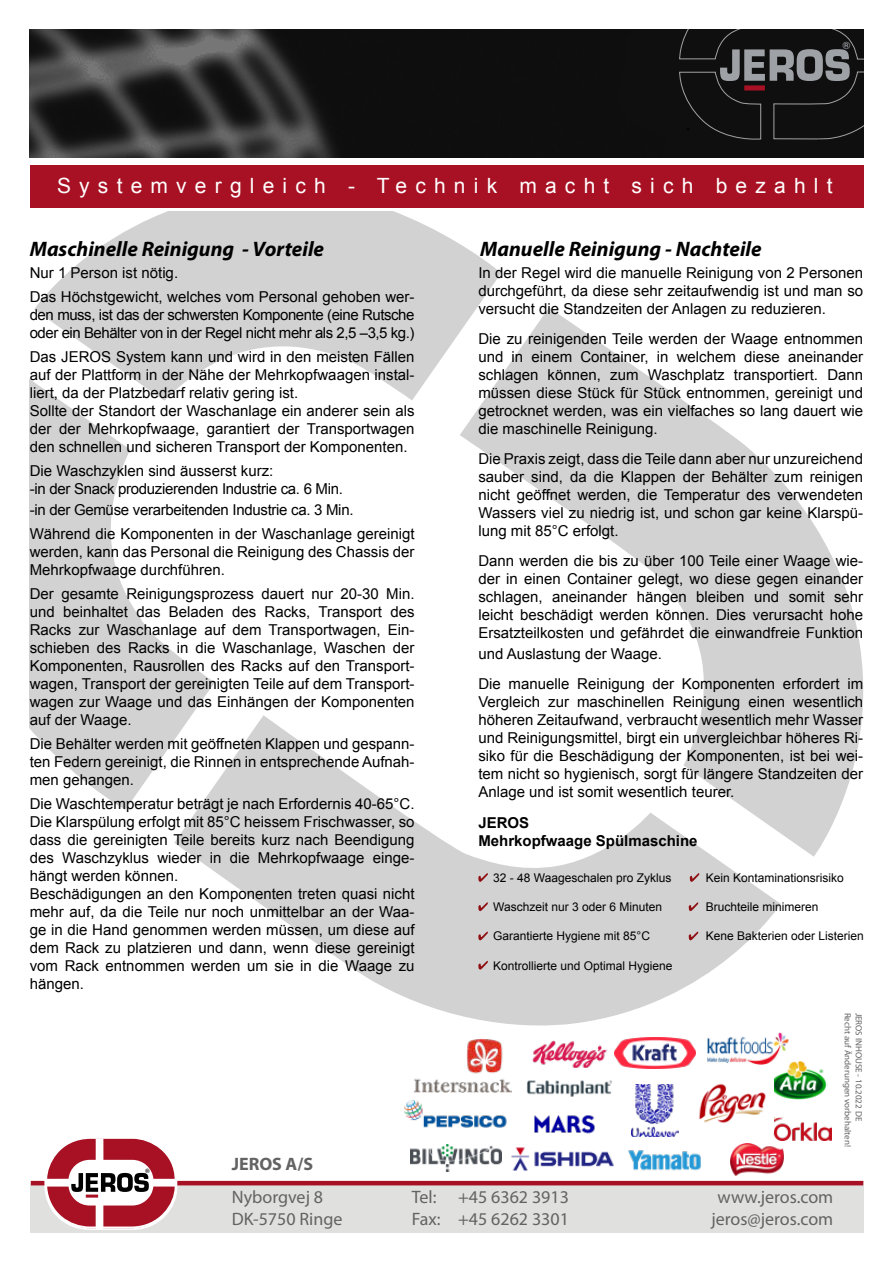
<style>
.page{position:relative;width:893px;height:1263px;background:#fff}
.page>*{position:absolute;margin:0;border:0;box-sizing:border-box;transform-origin:0 0}
.t1{font:italic 700 21px "Myriad Pro";color:#000}
.t2{font:21px "Arial";letter-spacing:.39em;color:#fff}
.t3{font:18px "Myriad Pro";color:#646363}
.t4{font:700 18px "Myriad Pro";color:#646363}
.t5{font:15px/18px "Arial";color:#000;text-align:justify}
.t6{font:15px/18px "Arial";letter-spacing:-.03em;color:#000}
.t7{font:15px/18px "Arial";letter-spacing:-.02em;color:#000}
.t8{font:700 15px/18px "Arial";color:#000}
.t9{font:12px "Arial";color:#000}
.t10{font:700 10.8px "Eurostile";color:#9ea2a7}
.t11{font:9px "Myriad Pro";color:#646363}
.t12{font:700 6.45px "Eurostile";color:#000}
</style>
<div class="page">
<img style="left:30px;top:30px;width:833px;height:127px">
<svg style="left:34px;top:211px;width:467px;height:189px;fill:#d2d2d2"></svg>
<svg style="left:460px;top:308px;width:403px;height:549px"></svg>
<svg style="left:30px;top:358px;width:185px;height:452px;fill:#d2d2d2"></svg>
<svg style="left:174px;top:715px;width:607px;height:310px;fill:#d2d2d2"></svg>
<div style="left:30px;top:165px;width:833px;height:43px;background:#a81124"></div>
<svg style="left:679px;top:30px;width:184px;height:110px;background:#262526"></svg>
<div style="left:30px;top:1183px;width:833px;height:50px;background:#e0e0df"></div>
<hr style="left:31px;top:1181px;width:832px;height:4px;background:#a81124">
<img style="left:404px;top:1100px;width:103px;height:28px">
<img style="left:730px;top:1143px;width:54px;height:32px">
<img style="left:774px;top:1061px;width:54px;height:38px">
<img style="left:773px;top:1117px;width:59px;height:23px">
<img style="left:613px;top:1150px;width:103px;height:31px">
<img style="left:631px;top:1084px;width:47px;height:53px">
<img style="left:614px;top:1037px;width:81px;height:31px">
<img style="left:699px;top:1083px;width:67px;height:41px">
<img style="left:534px;top:1115px;width:61px;height:19px">
<img style="left:414px;top:1039px;width:97px;height:53px">
<img style="left:532px;top:1040px;width:76px;height:28px">
<img style="left:527px;top:1080px;width:85px;height:17px">
<img style="left:411px;top:1145px;width:90px;height:26px">
<img style="left:511px;top:1147px;width:108px;height:28px">
<img style="left:708px;top:1032px;width:80px;height:33px">
<svg style="left:45px;top:1138px;width:132px;height:92px"></svg>
<svg style="left:478px;top:961px;width:10px;height:8px"></svg>
<svg style="left:478px;top:932px;width:10px;height:8px"></svg>
<svg style="left:478px;top:902px;width:10px;height:9px"></svg>
<svg style="left:478px;top:873px;width:10px;height:9px"></svg>
<svg style="left:689px;top:932px;width:9px;height:8px"></svg>
<svg style="left:689px;top:902px;width:9px;height:9px"></svg>
<svg style="left:690px;top:873px;width:9px;height:9px"></svg>
<p class="t10" style="left:842px;top:39px;width:10px">®</p>
<h1 class="t2" style="left:57px;top:172px;width:777px">Systemvergleich - Technik macht sich bezahlt</h1>
<h1 class="t1" style="left:30px;top:235px;width:296px">Maschinelle Reinigung - Vorteile</h1>
<h1 class="t1" style="left:480px;top:235px;width:283px">Manuelle Reinigung - Nachteile</h1>
<p class="t5" style="left:30px;top:261px;width:386px;line-height:24px">Nur 1 Person ist nötig.<br>Das Höchstgewicht, welches vom Personal gehoben wer-</p>
<p class="t6" style="left:30px;top:306px;width:386px">den muss, ist das der schwersten Komponente (eine Rutsche oder ein Behälter von in der Regel nicht mehr als 2,5 –3,5 kg.)</p>
<p class="t5" style="left:30px;top:348px;width:386px;text-align:left">Das JEROS System kann und wird in den meisten Fällen auf der Plattform in der Nähe der Mehrkopfwaagen instal&shy;liert, da der Platzbedarf relativ gering ist.<br>Sollte der Standort der Waschanlage ein anderer sein als der der Mehrkopfwaage, garantiert der Transportwagen den schnellen und sicheren Transport der Komponenten.</p>
<p class="t7" style="left:30px;top:462px;width:315px">Die Waschzyklen sind äusserst kurz:<br>-in der Snack produzierenden Industrie ca. 6 Min.</p>
<p class="t5" style="left:30px;top:498px;width:386px;line-height:24px">-in der Gemüse verarbeitenden Industrie ca. 3 Min.<br>Während die Komponenten in der Waschanlage gereinigt</p>
<p class="t5" style="left:30px;top:543px;width:386px">werden, kann das Personal die Reinigung des Chassis der<br>Mehrkopfwaage durchführen.</p>
<p class="t5" style="left:30px;top:585px;width:386px">Der gesamte Reinigungsprozess dauert nur 20-30 Min. und beinhaltet das Beladen des Racks, Transport des Racks zur Waschanlage auf dem Transportwagen, Ein&shy;schieben des Racks in die Waschanlage, Waschen der Komponenten, Rausrollen des Racks auf den Transport&shy;wagen, Transport der gereinigten Teile auf dem Transport&shy;wagen zur Waage und das Einhängen der Komponenten auf der Waage.</p>
<p class="t5" style="left:30px;top:735px;width:386px">Die Behälter werden mit geöffneten Klappen und gespann&shy;ten Federn gereinigt, die Rinnen in entsprechende Aufnah&shy;men gehangen.</p>
<p class="t5" style="left:30px;top:795px;width:386px;text-align:left">Die Waschtemperatur beträgt je nach Erfordernis 40-65°C.<br>Die Klarspülung erfolgt mit 85°C heissem Frischwasser, so dass die gereinigten Teile bereits kurz nach Beendigung des Waschzyklus wieder in die Mehrkopfwaage einge&shy;hängt werden können.<br>Beschädigungen an den Komponenten treten quasi nicht mehr auf, da die Teile nur noch unmittelbar an der Waa&shy;ge in die Hand genommen werden müssen, um diese auf dem Rack zu platzieren und dann, wenn diese gereinigt vom Rack entnommen werden um sie in die Waage zu hängen.</p>
<p class="t5" style="left:478px;top:264px;width:386px">In der Regel wird die manuelle Reinigung von 2 Personen durchgeführt, da diese sehr zeitaufwendig ist und man so versucht die Standzeiten der Anlagen zu reduzieren.</p>
<p class="t5" style="left:478px;top:330px;width:386px">Die zu reinigenden Teile werden der Waage entnommen und in einem Container, in welchem diese aneinander schlagen können, zum Waschplatz transportiert. Dann müssen diese Stück für Stück entnommen, gereinigt und getrocknet werden, was ein vielfaches so lang dauert wie die maschinelle Reinigung.</p>
<p class="t5" style="left:478px;top:450px;width:386px">Die Praxis zeigt, dass die Teile dann aber nur unzureichend sauber sind, da die Klappen der Behälter zum reinigen nicht geöffnet werden, die Temperatur des verwendeten Wassers viel zu niedrig ist, und schon gar keine Klarspü&shy;lung mit 85°C erfolgt.</p>
<p class="t5" style="left:478px;top:552px;width:386px">Dann werden die bis zu über 100 Teile einer Waage wie&shy;der in einen Container gelegt, wo diese gegen einander schlagen, aneinander hängen bleiben und somit sehr leicht beschädigt werden können. Dies verursacht hohe Ersatzteilkosten und gefährdet die einwandfreie Funktion</p>
<p class="t5" style="left:478px;top:639px;width:386px;line-height:30px">und Auslastung der Waage.<br>Die manuelle Reinigung der Komponenten erfordert im</p>
<p class="t5" style="left:478px;top:693px;width:386px">Vergleich zur maschinellen Reinigung einen wesentlich höheren Zeitaufwand, verbraucht wesentlich mehr Wasser und Reinigungsmittel, birgt ein unvergleichbar höheres Ri&shy;siko für die Beschädigung der Komponenten, ist bei wei&shy;tem nicht so hygienisch, sorgt für längere Standzeiten der Anlage und ist somit wesentlich teurer.</p>
<p class="t8" style="left:478px;top:814px;width:221px">JEROS<br>Mehrkopfwaage Spülmaschine</p>
<p class="t9" style="left:493px;top:870px;width:180px">32 - 48 Waageschalen pro Zyklus</p>
<p class="t9" style="left:493px;top:899px;width:170px">Waschzeit nur 3 oder 6 Minuten</p>
<p class="t9" style="left:493px;top:928px;width:158px">Garantierte Hygiene mit 85°C</p>
<p class="t9" style="left:493px;top:957px;width:181px">Kontrollierte und Optimal Hygiene</p>
<p class="t9" style="left:706px;top:870px;width:140px">Kein Kontaminationsrisiko</p>
<p class="t9" style="left:706px;top:899px;width:114px">Bruchteile minimeren</p>
<p class="t9" style="left:706px;top:928px;width:160px">Kene Bakterien oder Listerien</p>
<p class="t11" style="left:853px;top:1012px;width:136px;rotate:90deg">Recht auf Änderungen vorbehalten!</p>
<p class="t11" style="left:864px;top:1012px;width:110px;rotate:90deg">JEROS INHOUSE - 10.2022 DE</p>
<p class="t12" style="left:145px;top:1167px;width:6px">®</p>
<p class="t12" style="left:145px;top:1169px;width:6px">®</p>
<p class="t4" style="left:232px;top:1153px;width:83px">JEROS A/S</p>
<p class="t3" style="left:232px;top:1186px;width:93px">Nyborgvej 8</p>
<p class="t3" style="left:412px;top:1186px;width:159px">Tel: +45 6362 3913</p>
<p class="t3" style="left:718px;top:1186px;width:117px">www.jeros.com</p>
<p class="t3" style="left:232px;top:1208px;width:112px">DK-5750 Ringe</p>
<p class="t3" style="left:412px;top:1208px;width:159px">Fax: +45 6262 3301</p>
<p class="t3" style="left:711px;top:1208px;width:123px">jeros@jeros.com</p>
</div>
